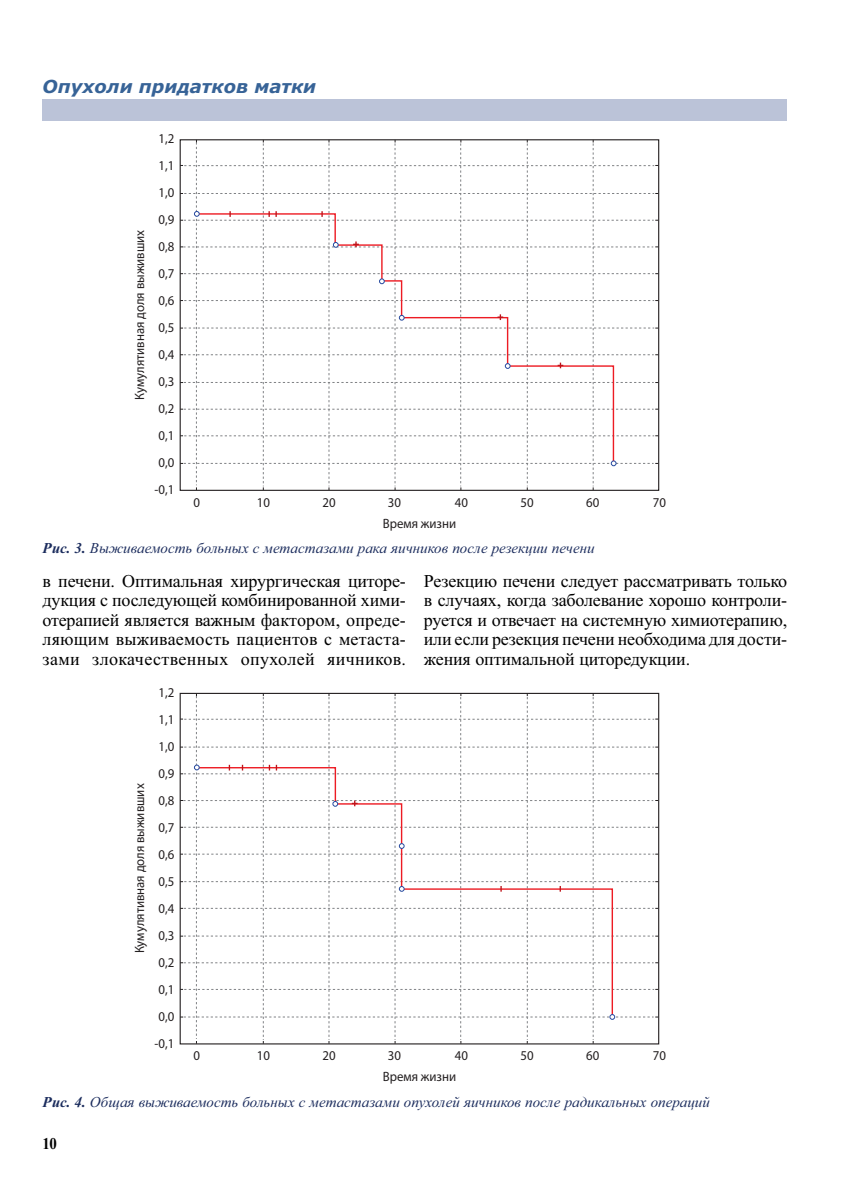
<style>
.page{position:relative;width:851px;height:1191px;background:#fff}
.page>*{position:absolute;margin:0;border:0;box-sizing:border-box;transform-origin:0 0}
.t1{font:18px/19.5px "Times New Roman";letter-spacing:-.01em;color:#000;text-align:justify}
.t2{font:italic 700 18px "Verdana";color:#376397}
.t3{font:700 16.5px "Times New Roman";color:#000;scale:.9 1}
.t4{font:italic 15px "Times New Roman";color:#1b2c5d}
.t5{font:13.5px/27px "Myriad Pro";color:#231f20;text-align:justify;scale:.95 1}
.s1{font-weight:700}
</style>
<div class="page">
<div style="left:43px;top:99px;width:744px;height:21px;background:#bbc3d8"></div>
<svg style="left:180px;top:140px;width:478px;height:350px"></svg>
<svg style="left:180px;top:693px;width:478px;height:350px"></svg>
<p class="t2" style="left:43px;top:80px;width:275px">Опухоли придатков матки</p>
<p class="t5" style="left:155px;top:125px;width:22px">1,2<br>1,1<br>1,0<br>0,9<br>0,8<br>0,7<br>0,6<br>0,5<br>0,4<br>0,3<br>0,2<br>0,1<br>0,0 -0,1</p>
<p class="t5" style="left:126px;top:400px;width:180px;rotate:-90deg">Кумулятивная доля выживших</p>
<p class="t5" style="left:257px;top:488px;width:15px">10</p>
<p class="t5" style="left:322px;top:488px;width:15px">20</p>
<p class="t4" style="left:43px;top:542px;width:553px"><span class="s1">Рис. 3.</span> Выживаемость больных с метастазами рака яичников после резекции печени</p>
<p class="t5" style="left:193px;top:488px;width:8px">0</p>
<p class="t5" style="left:388px;top:488px;width:15px">30</p>
<p class="t5" style="left:455px;top:488px;width:15px">40</p>
<p class="t5" style="left:520px;top:488px;width:15px">50</p>
<p class="t5" style="left:586px;top:488px;width:15px">60</p>
<p class="t5" style="left:652px;top:488px;width:15px">70</p>
<p class="t5" style="left:383px;top:509px;width:79px">Время жизни</p>
<p class="t1" style="left:43px;top:572px;width:365px">в печени. Оптимальная хирургическая циторе&shy;дукция с последующей комбинированной хими&shy;отерапией является важным фактором, опреде&shy;ляющим выживаемость пациентов с метаста&shy;зами злокачественных опухолей яичников.</p>
<p class="t1" style="left:424px;top:572px;width:365px">Резекцию печени следует рассматривать только в случаях, когда заболевание хорошо контроли&shy;руется и отвечает на системную химиотерапию, или если резекция печени необходима для дости&shy;жения оптимальной циторедукции.</p>
<p class="t5" style="left:155px;top:678px;width:22px">1,2<br>1,1<br>1,0<br>0,9<br>0,8<br>0,7<br>0,6<br>0,5<br>0,4<br>0,3<br>0,2<br>0,1<br>0,0 -0,1</p>
<p class="t5" style="left:126px;top:953px;width:180px;rotate:-90deg">Кумулятивная доля выживших</p>
<p class="t5" style="left:257px;top:1042px;width:15px">10</p>
<p class="t5" style="left:322px;top:1042px;width:15px">20</p>
<p class="t4" style="left:43px;top:1096px;width:668px"><span class="s1">Рис. 4.</span> Общая выживаемость больных с метастазами опухолей яичников после радикальных операций</p>
<p class="t5" style="left:193px;top:1042px;width:8px">0</p>
<p class="t5" style="left:388px;top:1042px;width:15px">30</p>
<p class="t5" style="left:455px;top:1042px;width:15px">40</p>
<p class="t5" style="left:520px;top:1042px;width:15px">50</p>
<p class="t5" style="left:586px;top:1042px;width:15px">60</p>
<p class="t5" style="left:652px;top:1042px;width:15px">70</p>
<p class="t5" style="left:383px;top:1063px;width:79px">Время жизни</p>
<p class="t3" style="left:43px;top:1137px;width:18px">10</p>
</div>
